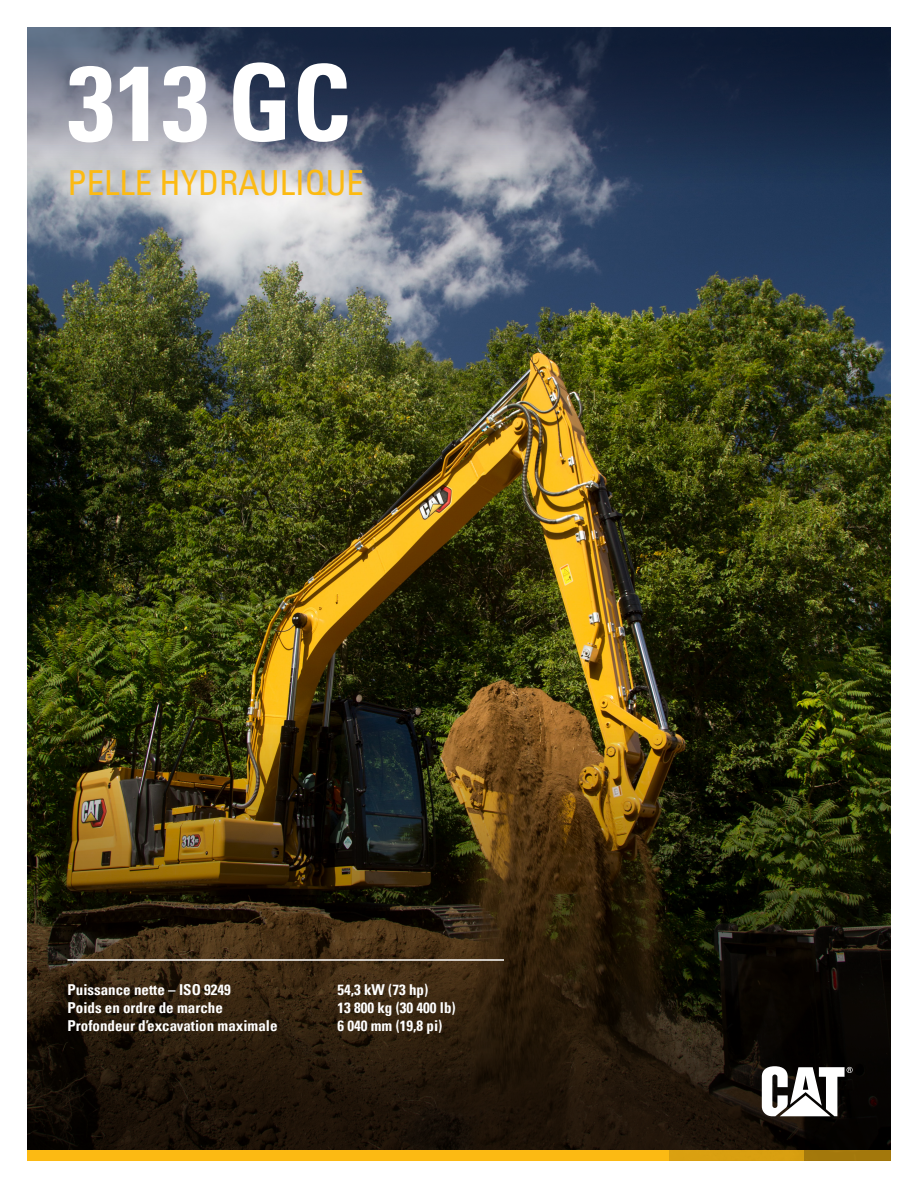
<style>
.page{position:relative;width:918px;height:1188px;background:#fff}
.page>*{position:absolute;margin:0;border:0;box-sizing:border-box;transform-origin:0 0}
.Model{font:700 condensed 106.2px "Univers";color:#fff}
.Machine_Family{font:condensed 34.5px "Univers";color:#fcba13}
.Front_Cover_-_Table{font:700 condensed 15px "Univers";color:#fff}
</style>
<div class="page">
<img style="left:27px;top:426px;width:864px;height:725px">
<img style="left:27px;top:27px;width:864px;height:399px">
<div style="left:27px;top:1151px;width:641px;height:10px;background:#fcba13"></div>
<div style="left:667px;top:1151px;width:137px;height:10px;background:#d9a011"></div>
<div style="left:804px;top:1151px;width:87px;height:10px;background:#a3780c"></div>
<svg style="left:762px;top:1066px;width:91px;height:50px"></svg>
<hr style="left:68px;top:959px;width:436px;height:2px;background:#fff">
<p class="Model" style="left:68px;top:38px;width:285px">313 GC</p>
<p class="Machine_Family" style="left:68px;top:161px;width:298px">PELLE HYDRAULIQUE</p>
<p class="Front_Cover_-_Table" style="left:68px;top:980px;width:165px">Puissance nette – ISO 9249</p>
<p class="Front_Cover_-_Table" style="left:338px;top:980px;width:92px">54,3 kW (73 hp)</p>
<p class="Front_Cover_-_Table" style="left:68px;top:998px;width:157px">Poids en ordre de marche</p>
<p class="Front_Cover_-_Table" style="left:338px;top:998px;width:120px">13 800 kg (30 400 lb)</p>
<p class="Front_Cover_-_Table" style="left:68px;top:1016px;width:212px">Profondeur d’excavation maximale</p>
<p class="Front_Cover_-_Table" style="left:338px;top:1016px;width:106px">6 040 mm (19,8 pi)</p>
</div>
